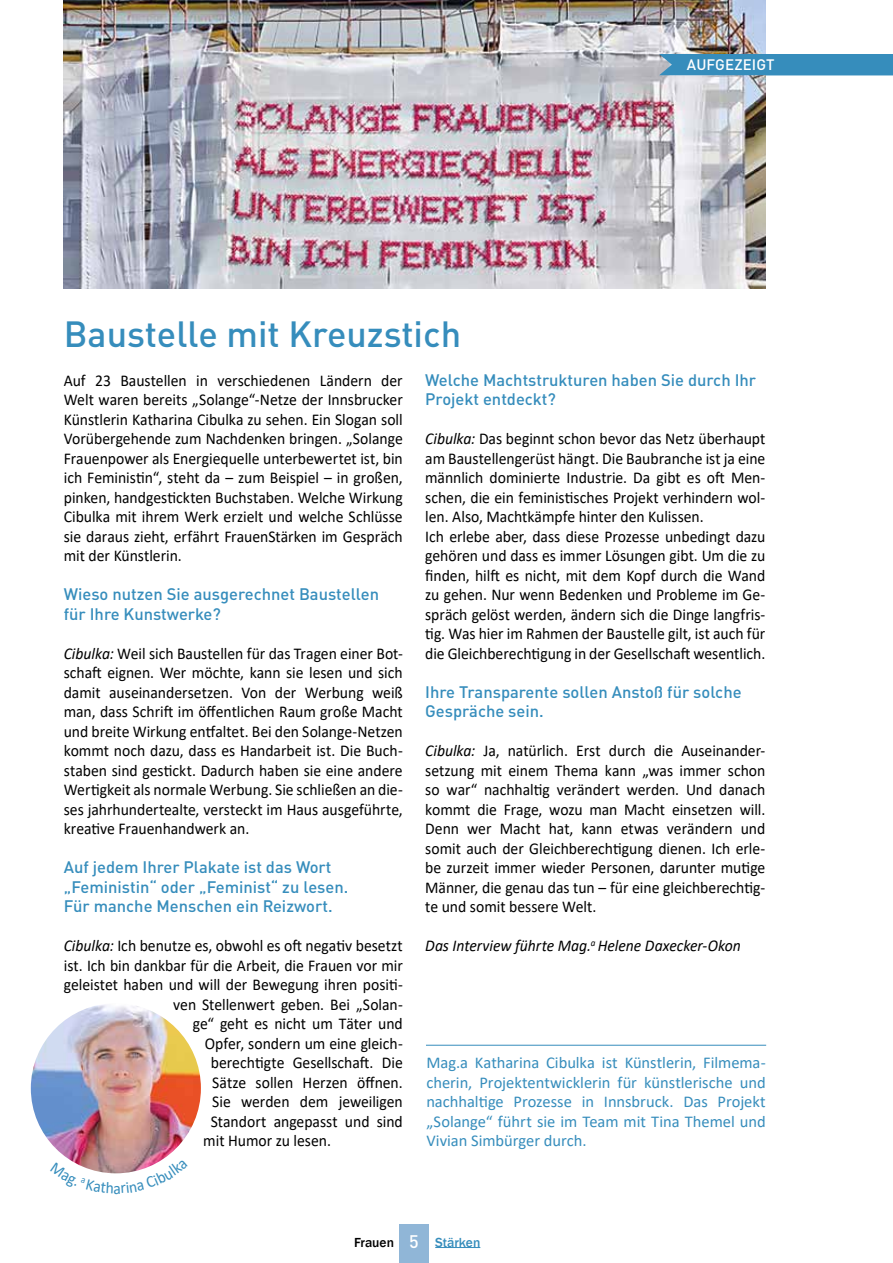
<style>
.page{position:relative;width:893px;height:1263px;background:#fff}
.page>*{position:absolute;margin:0;border:0;box-sizing:border-box;transform-origin:0 0}
.t1{font:500 36px "DIN Pro";color:#368dbc}
.t2{font:16.5px/19.5px "Calibri";letter-spacing:-.005em;color:#000;text-align:justify;scale:.95 1}
.t3{font:500 16.5px/19.5px "DIN Pro";color:#368dbc}
.t4{font:16.5px/19.5px "Calibri";letter-spacing:-.005em;color:#368dbc;text-align:justify}
.t5{font:italic 16.5px "Calibri";letter-spacing:-.005em;color:#000;scale:.95 1}
.t6{font:500 15px "DIN Pro";letter-spacing:.01em;color:#fff}
.t7{font:500 13.5px "Franklin Gothic";color:#368dbc}
.s1{font-style:italic}
.s2{color:#000}
.s3{font-family:"DIN Pro";font-size:18px;color:#fff}
</style>
<div class="page">
<hr style="left:435px;top:1247px;width:45px;height:1px;background:#368dbc">
<div style="left:399px;top:1224px;width:30px;height:39px;background:#90b6d7"></div>
<img style="left:64px;top:0;width:701px;height:288px">
<div style="left:659px;top:54px;width:234px;height:21px;background:#368dbc"></div>
<img style="left:31px;top:1003px;width:170px;height:170px;border-radius:85px">
<hr style="left:426px;top:1045px;width:340px;height:1px;background:#368dbc">
<svg style="left:70px;top:1160px;width:92px;height:14px"></svg>
<h1 class="t1" style="left:64px;top:306px;width:399px">Baustelle mit Kreuzstich</h1>
<p class="t6" style="left:687px;top:53px;width:89px">AUFGEZEIGT</p>
<p class="t2" style="left:64px;top:370px;width:358px">Auf 23 Baustellen in verschiedenen Ländern der Welt waren bereits „Solange“-Netze der Innsbrucker Künstlerin Katharina Cibulka zu sehen. Ein Slogan soll Vorübergehende zum Nachdenken bringen. „Solange Frauenpower als Energiequelle unterbewertet ist, bin ich Feministin“, steht da – zum Beispiel – in großen, pinken, handgestickten Buchstaben. Welche Wirkung Cibulka mit ihrem Werk erzielt und welche Schlüsse sie daraus zieht, erfährt FrauenStärken im Gespräch mit der Künstlerin.</p>
<p class="t3" style="left:64px;top:583px;width:317px">Wieso nutzen Sie ausgerechnet Baustellen für Ihre Kunstwerke?</p>
<p class="t2" style="left:64px;top:643px;width:358px"><span class="s1">Cibulka:</span> Weil sich Baustellen für das Tragen einer Bot&shy;schaft eignen. Wer möchte, kann sie lesen und sich damit auseinandersetzen. Von der Werbung weiß man, dass Schrift im öffentlichen Raum große Macht und breite Wirkung entfaltet. Bei den Solange-Netzen kommt noch dazu, dass es Handarbeit ist. Die Buch&shy;staben sind gestickt. Dadurch haben sie eine andere Wertigkeit als normale Werbung. Sie schließen an die&shy;ses jahrhundertealte, versteckt im Haus ausgeführte, kreative Frauenhandwerk an.</p>
<p class="t3" style="left:64px;top:856px;width:286px">Auf jedem Ihrer Plakate ist das Wort „Feministin“ oder „Feminist“ zu lesen.<br>Für manche Menschen ein Reizwort.</p>
<p class="t2" style="left:64px;top:935px;width:358px"><span class="s1">Cibulka:</span> Ich benutze es, obwohl es oft negativ besetzt</p>
<p class="t2" style="left:64px;top:955px;width:358px">ist. Ich bin dankbar für die Arbeit, die Frauen vor mir</p>
<p class="t2" style="left:64px;top:974px;width:358px">geleistet haben und will der Bewegung ihren positi-</p>
<p class="t2" style="left:173px;top:994px;width:243px">ven Stellenwert geben. Bei „Solan-</p>
<p class="t2" style="left:193px;top:1013px;width:223px">ge“ geht es nicht um Täter und</p>
<p class="t2" style="left:205px;top:1033px;width:210px">Opfer, sondern um eine gleich-</p>
<p class="t2" style="left:211px;top:1052px;width:204px">berechtigte Gesellschaft. Die</p>
<p class="t2" style="left:212px;top:1072px;width:202px">Sätze sollen Herzen öffnen.</p>
<p class="t2" style="left:212px;top:1091px;width:202px">Sie werden dem jeweiligen</p>
<p class="t2" style="left:211px;top:1111px;width:204px">Standort angepasst und sind</p>
<p class="t2" style="left:203px;top:1130px;width:136px">mit Humor zu lesen.</p>
<p class="t3" style="left:425px;top:369px;width:332px">Welche Machtstrukturen haben Sie durch Ihr<br>Projekt entdeckt?</p>
<p class="t2" style="left:425px;top:428px;width:360px;text-align:left"><span class="s1">Cibulka:</span> Das beginnt schon bevor das Netz überhaupt am Baustellengerüst hängt. Die Baubranche ist ja eine männlich dominierte Industrie. Da gibt es oft Men&shy;schen, die ein feministisches Projekt verhindern wol&shy;len. Also, Machtkämpfe hinter den Kulissen.<br>Ich erlebe aber, dass diese Prozesse unbedingt dazu gehören und dass es immer Lösungen gibt. Um die zu finden, hilft es nicht, mit dem Kopf durch die Wand zu gehen. Nur wenn Bedenken und Probleme im Ge&shy;spräch gelöst werden, ändern sich die Dinge langfris&shy;tig. Was hier im Rahmen der Baustelle gilt, ist auch für die Gleichberechtigung in der Gesellschaft wesentlich.</p>
<p class="t3" style="left:425px;top:681px;width:318px">Ihre Transparente sollen Anstoß für solche<br>Gespräche sein.</p>
<p class="t2" style="left:425px;top:740px;width:360px"><span class="s1">Cibulka:</span> Ja, natürlich. Erst durch die Auseinander&shy;setzung mit einem Thema kann „was immer schon so war“ nachhaltig verändert werden. Und danach kommt die Frage, wozu man Macht einsetzen will.<br>Denn wer Macht hat, kann etwas verändern und somit auch der Gleichberechtigung dienen. Ich erle&shy;be zurzeit immer wieder Personen, darunter mutige Männer, die genau das tun – für eine gleichberechtig&shy;te und somit bessere Welt.</p>
<p class="t5" style="left:425px;top:934px;width:334px">Das Interview führte Mag.<sup>a</sup> Helene Daxecker-Okon</p>
<p class="t4" style="left:426px;top:1052px;width:341px">Mag.a Katharina Cibulka ist Künstlerin, Filmema&shy;cherin, Projektentwicklerin für künstlerische und nachhaltige Prozesse in Innsbruck. Das Projekt „Solange“ führt sie im Team mit Tina Themel und Vivian Simbürger durch.</p>
<p class="t7" style="left:354px;top:1233px;width:128px"><span class="s2">Frauen</span> <span class="s3">5</span> Stärken</p>
</div>
